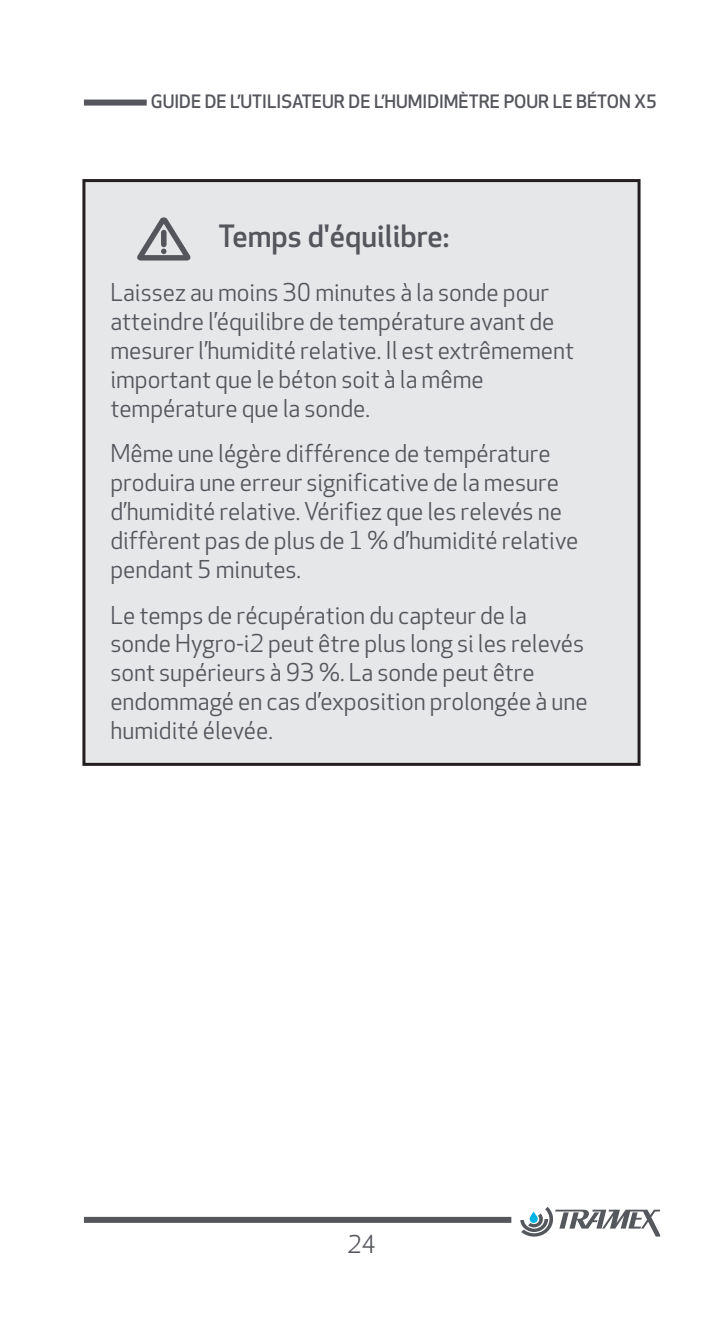
<style>
.page{position:relative;width:723px;height:1319px;background:#fff}
.page>*{position:absolute;margin:0;border:0;box-sizing:border-box;transform-origin:0 0}
.BODY_TEXT{font:500 30px "Apex New";color:#54565c}
.BODY_TEXT-2{font:24px/28.8px "Apex New";color:#54565c}
.t1{font:500 18px "Apex New";color:#54565c}
</style>
<div class="page">
<div style="left:84px;top:1216px;width:427px;height:6px;background:#54565c"></div>
<div style="left:84px;top:99px;width:63px;height:6px;background:#54565c"></div>
<svg style="left:520px;top:1207px;width:140px;height:29px"></svg>
<div style="left:84px;top:180px;width:555px;height:584px;background:#e6e7e9"></div>
<div style="left:82px;top:179px;width:558px;height:586px;border:3px solid #231f20"></div>
<svg style="left:137px;top:217px;width:54px;height:43px"></svg>
<p class="t1" style="left:151px;top:91px;width:507px">GUIDE DE L’UTILISATEUR DE L’HUMIDIMÈTRE POUR LE BÉTON X5</p>
<p class="BODY_TEXT" style="left:218px;top:219px;width:233px">Temps d'équilibre:</p>
<p class="BODY_TEXT-2" style="left:110px;top:279px;width:465px">Laissez au moins 30 minutes à la sonde pour atteindre l’équilibre de température avant de mesurer l’humidité relative. Il est extrêmement important que le béton soit à la même température que la sonde.</p>
<p class="BODY_TEXT-2" style="left:110px;top:440px;width:469px">Même une légère différence de température produira une erreur significative de la mesure d’humidité relative. Vérifiez que les relevés ne diffèrent pas de plus de 1 % d’humidité relative pendant 5 minutes.</p>
<p class="BODY_TEXT-2" style="left:110px;top:601px;width:479px">Le temps de récupération du capteur de la sonde Hygro-i2 peut être plus long si les relevés sont supérieurs à 93 %. La sonde peut être endommagé en cas d’exposition prolongée à une humidité élevée.</p>
<p class="BODY_TEXT-2" style="left:347px;top:1230px;width:30px">24</p>
</div>
